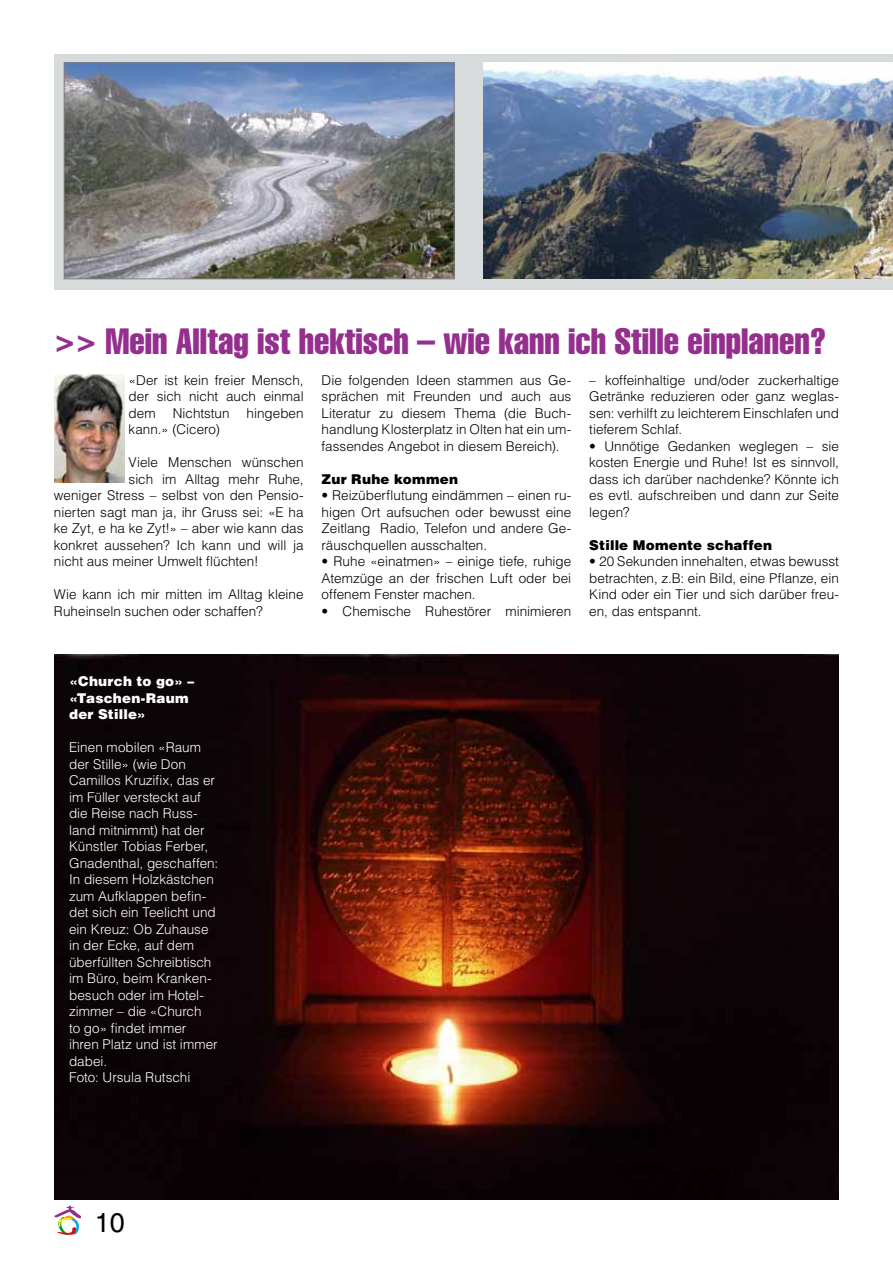
<style>
.page{position:relative;width:893px;height:1263px;background:#fff}
.page>*{position:absolute;margin:0;border:0;box-sizing:border-box;transform-origin:0 0}
.t1{font:extra-condensed 36px "Helvetica";color:#942f8e}
.t2{font:27px "Helvetica";color:#000}
.t3{font:300 13.5px/16.5px "Helvetica";color:#000;text-align:justify}
.t4{font:300 13.5px/16.5px "Helvetica";color:#fff}
.t5{font:900 13.5px/16.5px "Helvetica";letter-spacing:.015em;color:#fff}
.t6{font:900 13.5px "Helvetica";letter-spacing:.015em;color:#000}
</style>
<div class="page">
<svg style="left:54px;top:1205px;width:27px;height:30px"></svg>
<div style="left:54px;top:54px;width:839px;height:235px;background:#d8dbdc"></div>
<img style="left:54px;top:655px;width:785px;height:544px">
<img style="left:483px;top:63px;width:410px;height:216px">
<img style="left:66px;top:64px;width:386px;height:213px">
<div style="left:64px;top:62px;width:390px;height:217px;border:1px solid #818084"></div>
<img style="left:54px;top:374px;width:70px;height:109px">
<p class="t1" style="left:54px;top:319px;width:774px">&gt;&gt; Mein Alltag ist hektisch – wie kann ich Stille einplanen?</p>
<p class="t3" style="left:589px;top:371px;width:251px">– koffeinhaltige und/oder zuckerhaltige Getränke reduzieren oder ganz weglas&shy;sen: verhilft zu leichterem Einschlafen und tieferem Schlaf.</p>
<p class="t3" style="left:589px;top:437px;width:251px">• Unnötige Gedanken weglegen – sie kosten Energie und Ruhe! Ist es sinnvoll, dass ich darüber nachdenke? Könnte ich es evtl. aufschreiben und dann zur Seite legen?</p>
<p class="t6" style="left:589px;top:536px;width:184px">Stille Momente schaffen</p>
<p class="t3" style="left:589px;top:553px;width:251px">• 20 Sekunden innehalten, etwas bewusst betrachten, z.B: ein Bild, eine Pflanze, ein Kind oder ein Tier und sich darüber freu&shy;en, das entspannt.</p>
<p class="t3" style="left:322px;top:371px;width:251px">Die folgenden Ideen stammen aus Ge&shy;sprächen mit Freunden und auch aus Literatur zu diesem Thema (die Buch&shy;handlung Klosterplatz in Olten hat ein um&shy;fassendes Angebot in diesem Bereich).</p>
<p class="t6" style="left:322px;top:470px;width:138px">Zur Ruhe kommen</p>
<p class="t3" style="left:322px;top:487px;width:251px">• Reizüberflutung eindämmen – einen ru&shy;higen Ort aufsuchen oder bewusst eine Zeitlang Radio, Telefon und andere Ge&shy;räuschquellen ausschalten.</p>
<p class="t3" style="left:322px;top:553px;width:251px">• Ruhe «einatmen» – einige tiefe, ruhige Atemzüge an der frischen Luft oder bei offenem Fenster machen.</p>
<p class="t3" style="left:322px;top:602px;width:251px">• Chemische Ruhestörer minimieren</p>
<p class="t3" style="left:129px;top:371px;width:177px">«Der ist kein freier Mensch, der sich nicht auch einmal dem</p>
<p class="t3" style="left:173px;top:404px;width:58px">Nichtstun</p>
<p class="t3" style="left:247px;top:404px;width:59px">hingeben</p>
<p class="t3" style="left:129px;top:421px;width:93px">kann.» (Cicero)</p>
<p class="t3" style="left:129px;top:454px;width:176px">Viele Menschen wünschen</p>
<p class="t3" style="left:129px;top:470px;width:177px">sich im Alltag mehr Ruhe,</p>
<p class="t3" style="left:54px;top:487px;width:251px">weniger Stress – selbst von den Pensio-</p>
<p class="t3" style="left:54px;top:503px;width:251px">nierten sagt man ja, ihr Gruss sei: «E ha</p>
<p class="t3" style="left:54px;top:520px;width:251px">ke Zyt, e ha ke Zyt!» – aber wie kann das</p>
<p class="t3" style="left:54px;top:536px;width:251px">konkret aussehen? Ich kann und will ja</p>
<p class="t3" style="left:54px;top:553px;width:206px">nicht aus meiner Umwelt flüchten!</p>
<p class="t3" style="left:54px;top:586px;width:251px">Wie kann ich mir mitten im Alltag kleine<br>Ruheinseln suchen oder schaffen?</p>
<p class="t5" style="left:69px;top:672px;width:127px">«Church to go» – «Taschen-Raum der Stille»</p>
<p class="t4" style="left:69px;top:739px;width:151px">Einen mobilen «Raum der Stille» (wie Don<br>Camillos Kruzifix, das er im Füller versteckt auf die Reise nach Russ&shy;land mitnimmt) hat der<br>Künstler Tobias Ferber,<br>Gnadenthal, geschaffen:<br>In diesem Holzkästchen zum Aufklappen befin&shy;det sich ein Teelicht und ein Kreuz: Ob Zuhause in der Ecke, auf dem überfüllten Schreibtisch im Büro, beim Kranken&shy;besuch oder im Hotel&shy;zimmer – die «Church<br>to go» findet immer ihren Platz und ist immer dabei.<br>Foto: Ursula Rutschi</p>
<p class="t2" style="left:95px;top:1207px;width:32px">10</p>
</div>
